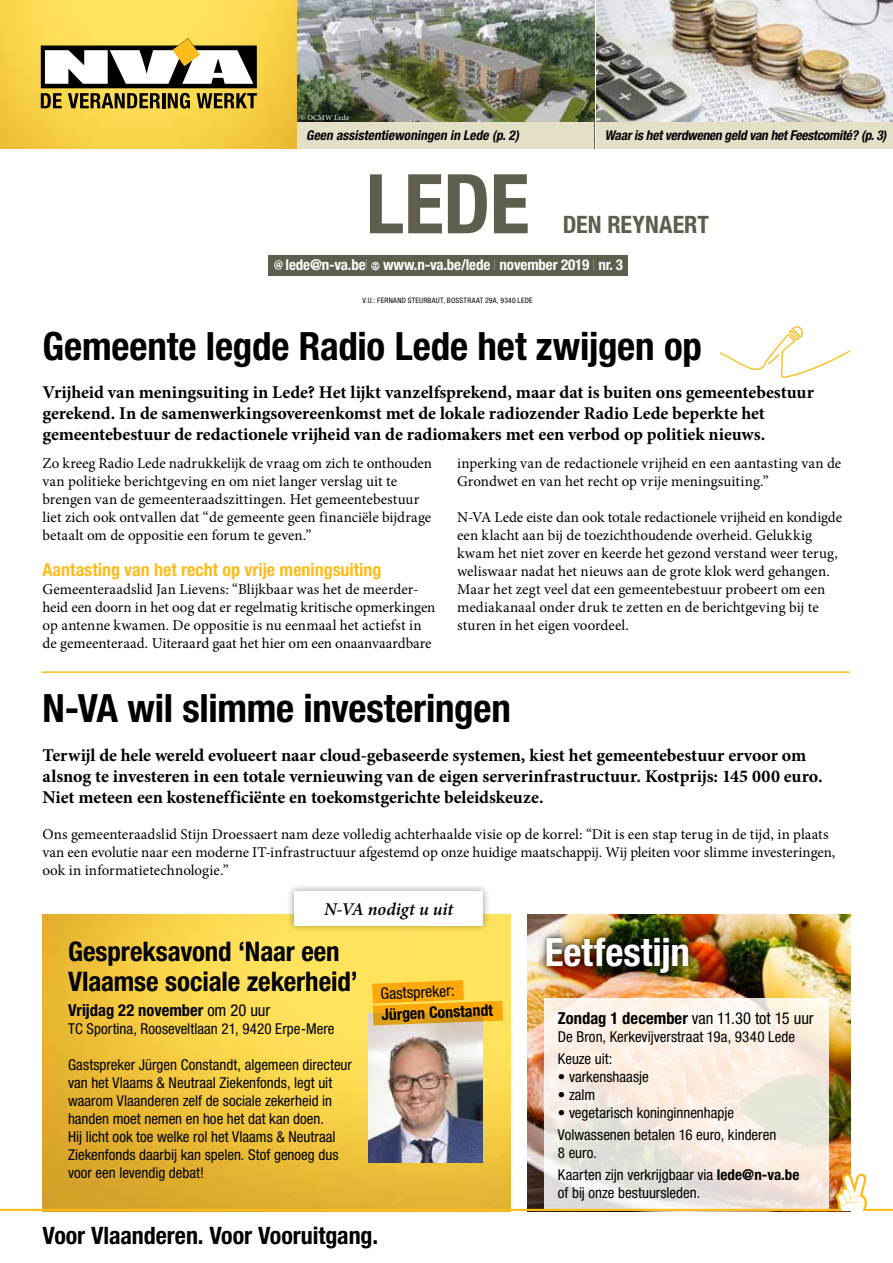
<style>
.page{position:relative;width:893px;height:1263px;background:#fff}
.page>*{position:absolute;margin:0;border:0;box-sizing:border-box;transform-origin:0 0}
.t1{font:700 condensed 82.5px "Helvetica Neue LT Std";color:#5e5d4e}
.t2{font:700 condensed 39px "Helvetica Neue LT Std";letter-spacing:-.005em;color:#000}
.t3{font:700 condensed 39px "Helvetica Neue LT Std";color:#fff}
.t4{font:700 condensed 27px/30px "Helvetica Neue LT Std";letter-spacing:-.005em;color:#000}
.t5{font:700 condensed 24px "Helvetica Neue LT Std";letter-spacing:-.005em;color:#000}
.t6{font:700 condensed 24px "Helvetica Neue LT Std";color:#5e5d4e}
.t7{font:700 18px/21px "Minion Pro";letter-spacing:-.005em;color:#000}
.t8{font:700 condensed 18px "Helvetica Neue LT Std";color:#fcbd1c}
.t9{font:italic 600 18px "Minion Pro";letter-spacing:-.005em;color:#000}
.t10{font:condensed 16.5px "Helvetica Neue LT Std";letter-spacing:-.005em;color:#000}
.t11{font:700 condensed 16.5px "Helvetica Neue LT Std";color:#000}
.t12{font:700 condensed 15.9px "Helvetica Neue LT Std";color:#000}
.t13{font:condensed 15.9px "Helvetica Neue LT Std";color:#000}
.t14{font:15px/18px "Minion Pro";color:#000}
.t15{font:condensed 15px/18px "Helvetica Neue LT Std";color:#000}
.t16{font:700 condensed 15px "Helvetica Neue LT Std";letter-spacing:-.01em;color:#fff}
.t17{font:italic 700 condensed 13.5px "Helvetica Neue LT Std";color:#000}
.t18{font:condensed 7.5px "Helvetica Neue LT Std";letter-spacing:.035em;color:#000}
.t19{font:7.5px "Minion Pro";letter-spacing:.025em;color:#fff}
.s1{font-weight:200}
.s2{font-weight:400}
.s3{font-weight:700}
</style>
<div class="page">
<div style="left:268px;top:255px;width:359px;height:20px;background:#5e5d4e"></div>
<svg style="left:274px;top:260px;width:9px;height:10px"></svg>
<svg style="left:371px;top:262px;width:9px;height:8px"></svg>
<img style="left:0;top:0;width:298px;height:149px">
<svg style="left:41px;top:38px;width:216px;height:71px"></svg>
<img style="left:527px;top:914px;width:323px;height:259px">
<img style="left:298px;top:0;width:296px;height:122px">
<img style="left:596px;top:0;width:297px;height:122px">
<div style="left:596px;top:122px;width:297px;height:27px;background:#e4e0c8"></div>
<div style="left:298px;top:122px;width:296px;height:27px;background:#e4e0c8"></div>
<hr style="left:42px;top:671px;width:808px;height:2px;background:#fcbd1c">
<img style="left:43px;top:914px;width:467px;height:259px">
<div style="left:286px;top:883px;width:205px;height:50px;background:#000;opacity:.4"></div>
<div style="left:294px;top:891px;width:189px;height:34px;background:#fff"></div>
<img style="left:368px;top:1036px;width:114px;height:126px">
<svg style="left:367px;top:969px;width:140px;height:67px;background:#f3c349"></svg>
<img style="left:537px;top:928px;width:169px;height:62px">
<div style="left:542px;top:932px;width:150px;height:45px;background:#000;opacity:.6"></div>
<svg style="left:544px;top:998px;width:285px;height:175px;background:#f6ece2"></svg>
<svg style="left:719px;top:326px;width:131px;height:52px"></svg>
<svg style="left:0;top:1173px;width:893px;height:38px;background:#e5c57a"></svg>
<p class="t19" style="left:300px;top:112px;width:50px">© OCMW Lede</p>
<p class="t17" style="left:306px;top:127px;width:214px">Geen assistentiewoningen in Lede (p.2)</p>
<p class="t17" style="left:605px;top:127px;width:283px">Waarishetverdwenen geld van hetFeestcomité? (p.3)</p>
<h1 class="t1" style="left:366px;top:154px;width:165px">LEDE</h1>
<h3 class="t6" style="left:563px;top:210px;width:148px">DEN REYNAERT</h3>
<p class="t16" style="left:286px;top:256px;width:339px">lede@n-va.be<span class="s1">I</span> www.n-va.be/lede <span class="s1">I</span> november 2019 <span class="s1">I</span> nr. 3</p>
<p class="t18" style="left:362px;top:296px;width:172px">V.U.: FERNAND STEURBAUT, BOSSTRAAT 29A, 9340 LEDE</p>
<h2 class="t2" style="left:43px;top:322px;width:661px">Gemeente legde Radio Lede het zwijgen op</h2>
<p class="t7" style="left:43px;top:381px;width:773px">Vrijheid van meningsuiting in Lede? Het lijkt vanzelfsprekend, maar dat is buiten ons gemeentebestuur gerekend. In de samenwerkingsovereenkomst met de lokale radiozender Radio Lede beperkte het gemeentebestuur de redactionele vrijheid van de radiomakers met een verbod op politiek nieuws.</p>
<p class="t14" style="left:43px;top:454px;width:391px">Zo kreeg Radio Lede nadrukkelijk de vraag om zich te onthouden van politieke berichtgeving en om niet langer verslag uit te brengen van de gemeenteraadszittingen. Het gemeentebestuur liet zich ook ontvallen dat “de gemeente geen financiële bijdrage betaalt om de oppositie een forum te geven.”</p>
<p class="t8" style="left:43px;top:559px;width:340px">Aantasting van het recht op vrije meningsuiting</p>
<p class="t14" style="left:43px;top:580px;width:394px">Gemeenteraadslid Jan Lievens: “Blijkbaar was het de meerder&shy;heid een doorn in het oog dat er regelmatig kritische opmerkingen op antenne kwamen. De oppositie is nu eenmaal het actiefst in de gemeenteraad. Uiteraard gaat het hier om een onaanvaardbare</p>
<p class="t14" style="left:457px;top:454px;width:386px">inperking van de redactionele vrijheid en een aantasting van de<br>Grondwet en van het recht op vrije meningsuiting.”</p>
<p class="t14" style="left:457px;top:508px;width:386px">N-VA Lede eiste dan ook totale redactionele vrijheid en kondigde een klacht aan bij de toezichthoudende overheid. Gelukkig kwam het niet zover en keerde het gezond verstand weer terug, weliswaar nadat het nieuws aan de grote klok werd gehangen.<br>Maar het zegt veel dat een gemeentebestuur probeert om een mediakanaal onder druk te zetten en de berichtgeving bij te sturen in het eigen voordeel.</p>
<h2 class="t2" style="left:43px;top:684px;width:470px">N-VA wil slimme investeringen</h2>
<p class="t7" style="left:43px;top:744px;width:782px">Terwijl de hele wereld evolueert naar cloud-gebaseerde systemen, kiest het gemeentebestuur ervoor om alsnog te investeren in een totale vernieuwing van de eigen serverinfrastructuur. Kostprijs: 145 000 euro.<br>Niet meteen een kostenefficiënte en toekomstgerichte beleidskeuze.</p>
<p class="t14" style="left:43px;top:825px;width:794px">Ons gemeenteraadslid Stijn Droessaert nam deze volledig achterhaalde visie op de korrel: “Dit is een stap terug in de tijd, in plaats van een evolutie naar een moderne IT-infrastructuur afgestemd op onze huidige maatschappij. Wij pleiten voor slimme investeringen, ook in informatietechnologie.”</p>
<p class="t9" style="left:324px;top:896px;width:131px">N-VA nodigt u uit</p>
<h3 class="t4" style="left:68px;top:936px;width:291px">Gespreksavond ‘Naar een<br>Vlaamse sociale zekerheid’</h3>
<p class="t11" style="left:68px;top:1000px;width:204px">Vrijdag 22 november <span class="s2">om 20 uur</span></p>
<p class="t15" style="left:68px;top:1020px;width:268px">TC Sportina, Rooseveltlaan 21, 9420 Erpe-Mere</p>
<p class="t15" style="left:68px;top:1056px;width:285px">Gastspreker Jürgen Constandt, algemeen directeur van het Vlaams &amp; Neutraal Ziekenfonds, legt uit waarom Vlaanderen zelf de sociale zekerheid in handen moet nemen en hoe het dat kan doen.<br>Hij licht ook toe welke rol het Vlaams &amp; Neutraal Ziekenfonds daarbij kan spelen. Stof genoeg dus voor een levendig debat!</p>
<p class="t13" style="left:380px;top:985px;width:76px;rotate:-3deg">Gastspreker:</p>
<p class="t12" style="left:381px;top:1005px;width:113px;rotate:-3deg">Jürgen Constandt</p>
<h3 class="t5" style="left:43px;top:1221px;width:337px">Voor Vlaanderen. Voor Vooruitgang.</h3>
<h2 class="t3" style="left:545px;top:928px;width:146px">Eetfestijn</h2>
<p class="t10" style="left:558px;top:1008px;width:257px"><span class="s3">Zondag 1 december</span> van 11.30 tot 15 uur</p>
<p class="t15" style="left:558px;top:1025px;width:239px;line-height:22.2px">De Bron, Kerkevijverstraat 19a, 9340 Lede<br>Keuze uit:</p>
<p class="t15" style="left:558px;top:1067px;width:92px">• varkenshaasje</p>
<p class="t15" style="left:558px;top:1085px;width:39px">• zalm</p>
<p class="t15" style="left:558px;top:1101px;width:220px;line-height:22.2px">• vegetarisch koninginnenhapje<br>Volwassenen betalen 16 euro, kinderen</p>
<p class="t15" style="left:558px;top:1141px;width:243px;line-height:22.2px">8 euro.<br>Kaarten zijn verkrijgbaar via <span class="s3">lede@n-va.be</span></p>
<p class="t15" style="left:558px;top:1184px;width:144px">of bij onze bestuursleden.</p>
</div>
